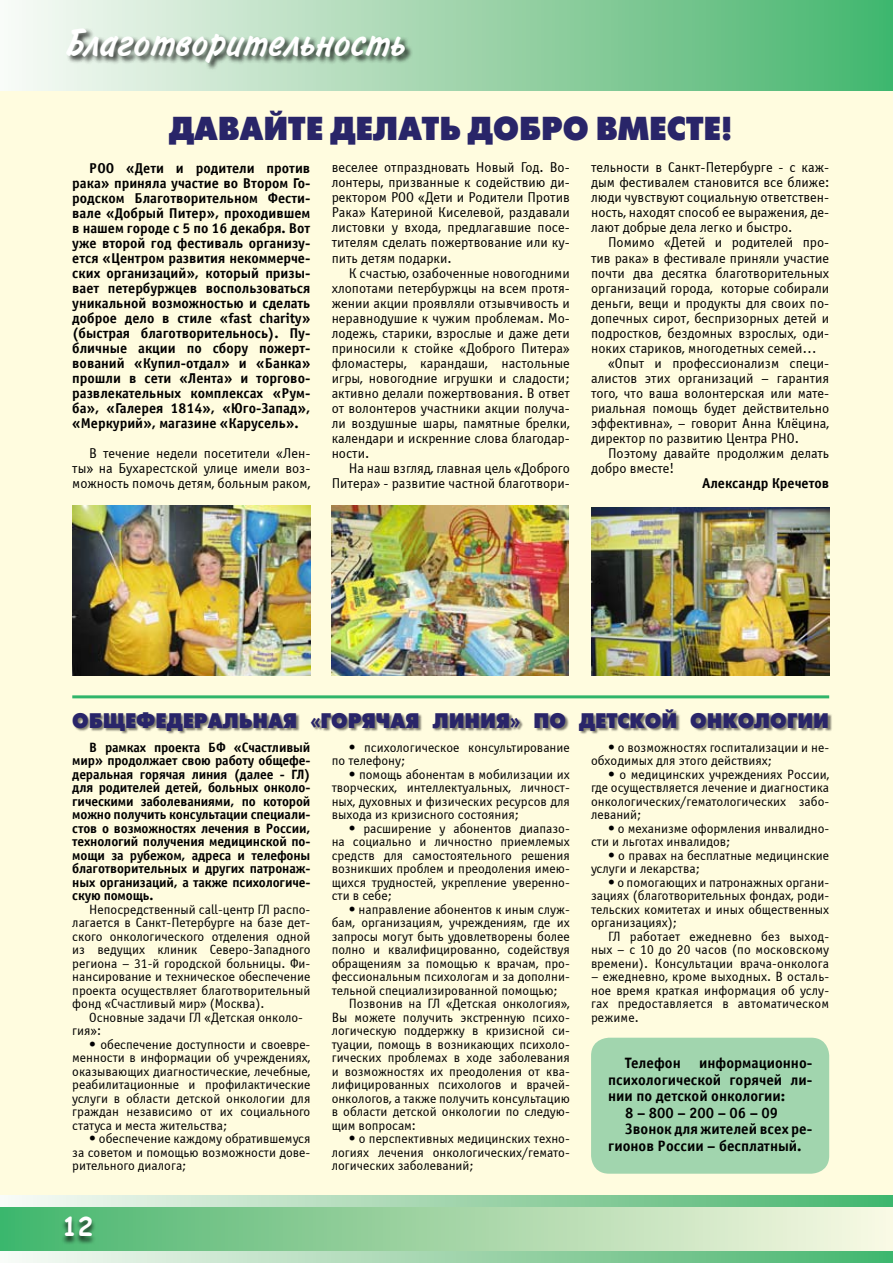
<style>
.page{position:relative;width:893px;height:1263px;background:#fffcdf}
.page>*{position:absolute;margin:0;border:0;box-sizing:border-box;transform-origin:0 0}
.t1{font:39px "Inform C";color:#fff}
.t2{font:33px "Futuris XC";color:#292569;scale:.9 1}
.t3{font:700 25.5px "Comic Sans MS";color:#fff}
.t4{font:21px "Futuris XC";color:#292569;scale:.9 1}
.t5{font:700 15px "Officina Sans C";color:#000}
.t6{font:14.25px/15px "Officina Sans C";color:#000;text-align:justify}
.t7{font:700 14.25px/15px "Officina Sans C";color:#000;text-align:justify}
.t8{font:13.5px/13.5px "Officina Sans C";color:#000;text-align:justify}
.t9{font:700 13.5px/13.5px "Officina Sans C";letter-spacing:-.01em;color:#000;text-align:justify}
</style>
<div class="page">
<div style="left:0;top:0;width:893px;height:91px;background:linear-gradient(to right,#fbf9f5,#47b46c)"></div>
<svg style="left:0;top:1195px;width:893px;height:68px;background:#9ed5ad"></svg>
<div style="left:0;top:1208px;width:893px;height:42px;background:linear-gradient(to right,#45b46b,#fcf8e2)"></div>
<div style="left:66px;top:28px;width:776px;height:65px;background:#000;opacity:.75"></div>
<div style="left:61px;top:1217px;width:80px;height:46px;background:#000;opacity:.75"></div>
<div style="left:73px;top:710px;width:791px;height:87px;background:#000;opacity:.5"></div>
<div style="left:591px;top:1038px;width:238px;height:136px;background:#a1d5ae;border-radius:18px"></div>
<hr style="left:72px;top:695px;width:757px;height:3px;background:#30b56a">
<img style="left:591px;top:508px;width:238px;height:167px">
<img style="left:72px;top:506px;width:238px;height:169px">
<img style="left:332px;top:506px;width:236px;height:169px">
<h1 class="t1" style="left:65px;top:20px;width:342px">Благотворительность</h1>
<h2 class="t2" style="left:169px;top:111px;width:627px">Давайте делать добро вместе!</h2>
<p class="t6" style="left:332px;top:160px;width:240px">веселее отпраздновать Новый Год. Во&shy;лонтеры, призванные к содействию ди&shy;ректором РОО «Дети и Родители Против Рака» Катериной Киселевой, раздавали листовки у входа, предлагавшие посе&shy;тителям сделать пожертвование или ку&shy;пить детям подарки.</p>
<p class="t6" style="left:332px;top:265px;width:240px;text-indent:17px">К счастью, озабоченные новогодними хлопотами петербуржцы на всем протя&shy;жении акции проявляли отзывчивость и неравнодушие к чужим проблемам. Мо&shy;лодежь, старики, взрослые и даже дети приносили к стойке «Доброго Питера» фломастеры, карандаши, настольные игры, новогодние игрушки и сладости; активно делали пожертвования. В ответ от волонтеров участники акции получа&shy;ли воздушные шары, памятные брелки, календари и искренние слова благодар&shy;ности.</p>
<p class="t6" style="left:332px;top:461px;width:240px;text-align:right">На наш взгляд, главная цель «Доброго<br>Питера» - развитие частной благотвори-</p>
<p class="t6" style="left:591px;top:160px;width:240px">тельности в Санкт-Петербурге - с каж&shy;дым фестивалем становится все ближе: люди чувствуют социальную ответствен&shy;ность, находят способ ее выражения, де&shy;лают добрые дела легко и быстро.</p>
<p class="t6" style="left:608px;top:235px;width:223px">Помимо «Детей и родителей про-</p>
<p class="t6" style="left:591px;top:250px;width:240px">тив рака» в фестивале приняли участие</p>
<p class="t6" style="left:591px;top:265px;width:240px">почти два десятка благотворительных</p>
<p class="t6" style="left:591px;top:280px;width:240px">организаций города, которые собирали</p>
<p class="t6" style="left:591px;top:295px;width:240px">деньги, вещи и продукты для своих по-</p>
<p class="t6" style="left:591px;top:310px;width:240px">допечных сирот, беспризорных детей и</p>
<p class="t6" style="left:591px;top:326px;width:240px">подростков, бездомных взрослых, оди-</p>
<p class="t6" style="left:591px;top:341px;width:227px">ноких стариков, многодетных семей…</p>
<p class="t6" style="left:608px;top:356px;width:223px">«Опыт и профессионализм специ-</p>
<p class="t6" style="left:591px;top:371px;width:240px">алистов этих организаций – гарантия</p>
<p class="t6" style="left:591px;top:386px;width:240px">того, что ваша волонтерская или мате-</p>
<p class="t6" style="left:591px;top:401px;width:240px">риальная помощь будет действительно</p>
<p class="t6" style="left:591px;top:416px;width:240px">эффективна», – говорит Анна Клёцина,</p>
<p class="t6" style="left:591px;top:431px;width:209px">директор по развитию Центра РНО.</p>
<p class="t6" style="left:608px;top:446px;width:223px">Поэтому давайте продолжим делать</p>
<p class="t6" style="left:591px;top:461px;width:85px">добро вместе!</p>
<p class="t7" style="left:702px;top:475px;width:129px">Александр Кречетов</p>
<p class="t7" style="left:89px;top:161px;width:17px">РОО</p>
<p class="t7" style="left:72px;top:161px;width:240px;text-indent:54px">«Дети и родители против рака» приняла участие во Втором Го&shy;родском Благотворительном Фести&shy;вале «Добрый П итер», проходившем в нашем городе с 5 по 16 декабря. Вот уже второй год фестиваль организу&shy;ется «Центром развития некоммерче&shy;ских организаций», который призы&shy;вает петербуржцев воспользоваться уникальной возможностью и сделать доброе дело в стиле «fast charity» (быстрая благотворительнось). Пу&shy;бличные акции по сбору пожерт&shy;вований «Купил-отдал» и «Банка» прошли в сети «Лента» и торгово&shy;развлекательных комплексах «Рум&shy;ба», «Галерея 1814», «Юго-Запад», «Меркурий», магазине «Карусель».</p>
<p class="t6" style="left:72px;top:446px;width:240px;text-indent:17px">В течение недели посетители «Лен&shy;ты» на Бухарестской улице имели воз&shy;можность помочь детям, больным раком,</p>
<h3 class="t4" style="left:72px;top:710px;width:842px">Общефедеральная «горячая линия» по детской онкологии</h3>
<p class="t9" style="left:72px;top:741px;width:240px;text-indent:17px">В рамках проекта БФ «Счастливый мир» продолжает свою работу общефе&shy;деральная горячая линия (далее - ГЛ ) для родителей детей, больных онколо&shy;гическими заболеваниями, по которой можно получить консультации специали&shy;стов о возможностях лечения в России, технологий получения медицинской по&shy;мощи за рубежом, адреса и телефоны благотворительных и других патронаж&shy;ных организаций, а также психологиче&shy;скую помощь.</p>
<p class="t8" style="left:72px;top:903px;width:240px;text-indent:17px">Непосредственный call-центр ГЛ распо&shy;лагается в Санкт-Петербурге на базе дет&shy;ского онкологического отделения одной из ведущих клиник Северо-Западного региона – 31-й городской больницы. Фи&shy;нансирование и техническое обеспечение проекта осуществляет благотворительный фонд «Счастливый мир» (Москва).</p>
<p class="t8" style="left:72px;top:1011px;width:232px;text-indent:17px">Основные задачи ГЛ «Детская онколо&shy;гия»:</p>
<p class="t8" style="left:72px;top:1038px;width:240px;text-indent:17px">• обеспечение доступности и своевре&shy;менности в информации об учреждениях, оказывающих диагностические, лечебные, реабилитационные и профилактические услуги в области детской онкологии для граждан независимо от их социального статуса и места жительства;</p>
<p class="t8" style="left:72px;top:1132px;width:240px;text-indent:17px">• обеспечение каждому обратившемуся за советом и помощью возможности дове&shy;рительного диалога;</p>
<p class="t8" style="left:332px;top:740px;width:240px;text-indent:17px">• психологическое консультирование по телефону;</p>
<p class="t8" style="left:332px;top:767px;width:240px;text-indent:17px">• помощь абонентам в мобилизации их творческих, интеллектуальных, личност&shy;ных, духовных и физических ресурсов для выхода из кризисного состояния;</p>
<p class="t8" style="left:332px;top:821px;width:240px;text-indent:17px">• расширение у абонентов диапазо&shy;на социально и личностно приемлемых средств для самостоятельного решения возникших проблем и преодоления имею&shy;щихся трудностей, укрепление уверенно&shy;сти в себе;</p>
<p class="t8" style="left:349px;top:902px;width:223px">• направление абонентов к иным служ-</p>
<p class="t8" style="left:332px;top:916px;width:240px">бам, организациям, учреждениям, где их</p>
<p class="t8" style="left:332px;top:929px;width:240px">запросы могут быть удовлетворены более</p>
<p class="t8" style="left:332px;top:943px;width:240px">полно и квалифицированно, содействуя</p>
<p class="t8" style="left:332px;top:956px;width:240px">обращениям за помощью к врачам, про-</p>
<p class="t8" style="left:332px;top:970px;width:240px">фессиональным психологам и за дополни-</p>
<p class="t8" style="left:332px;top:983px;width:228px">тельной специализированной помощью;</p>
<p class="t8" style="left:349px;top:997px;width:223px">Позвонив на ГЛ «Детская онкология»,</p>
<p class="t8" style="left:332px;top:1010px;width:240px">Вы можете получить экстренную психо-</p>
<p class="t8" style="left:332px;top:1024px;width:240px">логическую поддержку в кризисной си-</p>
<p class="t8" style="left:332px;top:1037px;width:240px">туации, помощь в возникающих психоло-</p>
<p class="t8" style="left:332px;top:1051px;width:240px">гических проблемах в ходе заболевания</p>
<p class="t8" style="left:332px;top:1064px;width:240px">и возможностях их преодоления от ква-</p>
<p class="t8" style="left:332px;top:1078px;width:240px">лифицированных психологов и врачей-</p>
<p class="t8" style="left:332px;top:1091px;width:240px">онкологов, а также получить консультацию</p>
<p class="t8" style="left:332px;top:1105px;width:240px">в области детской онкологии по следую-</p>
<p class="t8" style="left:332px;top:1118px;width:86px">щим вопросам:</p>
<p class="t8" style="left:332px;top:1132px;width:240px;text-indent:17px">• о перспективных медицинских техно&shy;логиях лечения онкологических/гемато&shy;логических заболеваний;</p>
<p class="t8" style="left:591px;top:740px;width:240px;text-indent:17px">• о возможностях госпитализации и не&shy;обходимых для этого действиях;</p>
<p class="t8" style="left:591px;top:767px;width:240px;text-indent:17px">• о медицинских учреждениях России, где осуществляется лечение и диагностика онкологических/гематологических забо&shy;леваний;</p>
<p class="t8" style="left:591px;top:821px;width:240px;text-indent:17px">• о механизме оформления инвалидно&shy;сти и льготах инвалидов;</p>
<p class="t8" style="left:591px;top:848px;width:240px;text-indent:17px">• о правах на бесплатные медицинские услуги и лекарства;</p>
<p class="t8" style="left:591px;top:875px;width:240px;text-indent:17px">• о помогающих и патронажных органи&shy;зациях (благотворительных фондах, роди&shy;тельских комитетах и иных общественных организациях);</p>
<p class="t8" style="left:591px;top:929px;width:240px;text-indent:17px">ГЛ работает ежедневно без выход&shy;ных – с 10 до 20 часов (по московскому времени). Консультации врача-онколога</p>
<p class="t8" style="left:591px;top:970px;width:240px">– ежедневно, кроме выходных. В осталь&shy;ное время краткая информация об услу&shy;гах предоставляется в автоматическом режиме.</p>
<p class="t5" style="left:625px;top:1055px;width:189px">Телефон информационно-</p>
<p class="t5" style="left:608px;top:1071px;width:206px">психологической горячей ли-</p>
<p class="t5" style="left:608px;top:1088px;width:179px">нии по детской онкологии:</p>
<p class="t5" style="left:625px;top:1104px;width:155px">8 – 800 – 200 – 06 – 09</p>
<p class="t5" style="left:625px;top:1121px;width:189px">Звонок для жителей всех ре-</p>
<p class="t5" style="left:608px;top:1137px;width:195px">гионов России – бесплатный.</p>
<h3 class="t3" style="left:62px;top:1208px;width:33px">12</h3>
</div>
